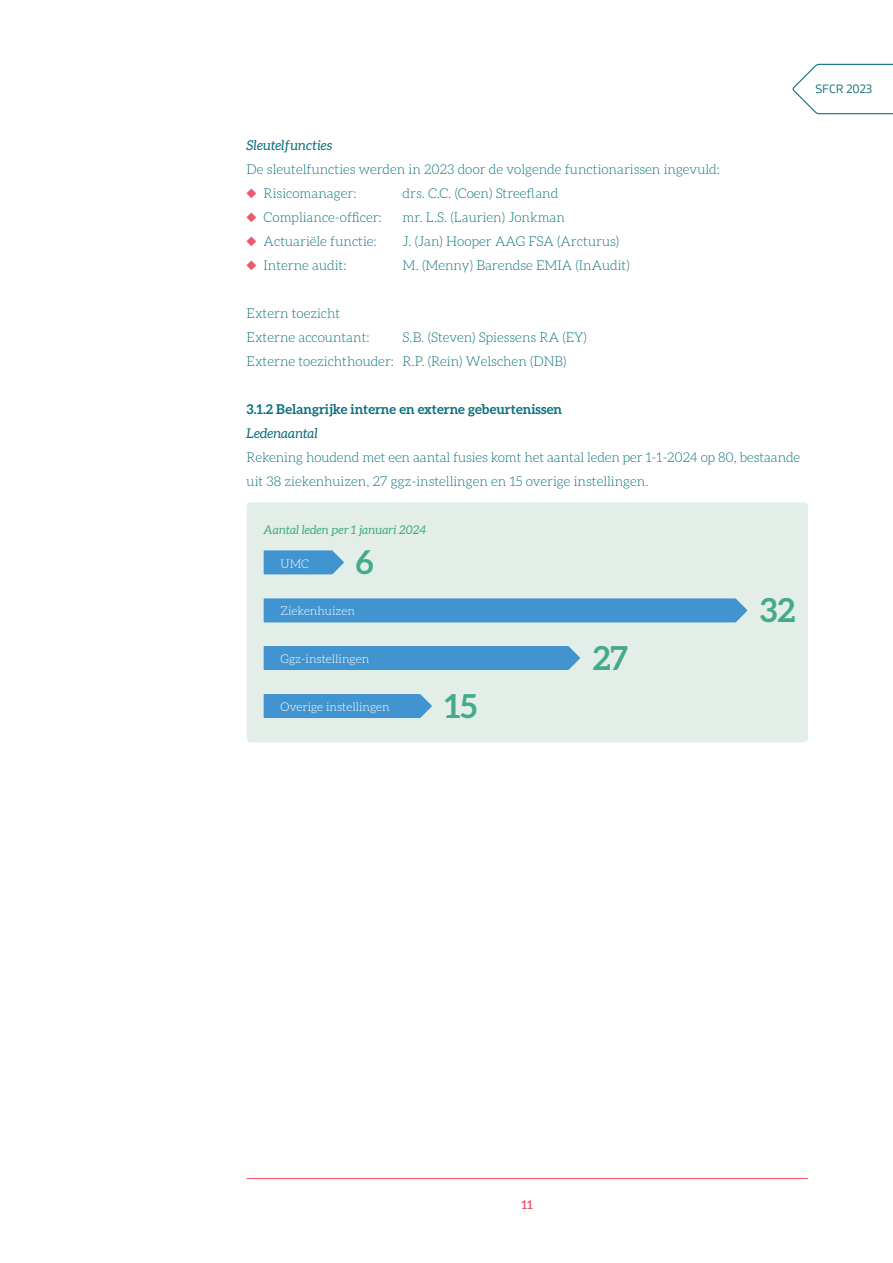
<style>
.page{position:relative;width:893px;height:1263px;background:#fff}
.page>*{position:absolute;margin:0;border:0;box-sizing:border-box;transform-origin:0 0}
.body{font:700 33px "Aleo";color:#43ab87}
.body-2{font:300 13.5px/24px "Aleo";color:#0c707c}
.kopje_body_bold{font:700 13.5px "Aleo";color:#0c707c}
.kopje_italic{font:italic 13.5px "Aleo";color:#0c707c}
.body-3{font:300 12px "Aleo";color:#fff}
.kopje_italic-2{font:italic 12px "Aleo";color:#43ab87}
.t1{font:12px "Gilam";color:#0c707c}
.t2{font:700 12px "Aleo";color:#f0596c}
</style>
<div class="page">
<hr style="left:247px;top:1178px;width:561px;height:1px;background:#f0596c">
<svg style="left:792px;top:63px;width:101px;height:52px"></svg>
<svg style="left:247px;top:189px;width:9px;height:9px"></svg>
<svg style="left:247px;top:213px;width:9px;height:9px"></svg>
<svg style="left:247px;top:237px;width:9px;height:9px"></svg>
<svg style="left:247px;top:261px;width:9px;height:9px"></svg>
<div style="left:247px;top:502px;width:561px;height:240px;background:#e2eee7;border-radius:4px"></div>
<div style="left:264px;top:598px;width:483px;height:24px;background:#4194d0"></div>
<svg style="left:264px;top:550px;width:80px;height:24px;background:#4e9bd1"></svg>
<div style="left:264px;top:646px;width:316px;height:24px;background:#4194d0"></div>
<div style="left:264px;top:694px;width:168px;height:24px;background:#4194d0"></div>
<p class="t1" style="left:815px;top:80px;width:58px">SFCR 2023</p>
<p class="kopje_italic" style="left:247px;top:138px;width:87px">Sleutelfuncties</p>
<p class="body-2" style="left:247px;top:157px;width:475px">De sleutelfuncties werden in 2023 door de volgende functionarissen ingevuld:</p>
<p class="body-2" style="left:264px;top:181px;width:94px">Risicomanager:</p>
<p class="body-2" style="left:403px;top:181px;width:157px">drs. C.C. (Coen) Streefland</p>
<p class="body-2" style="left:264px;top:205px;width:120px">Compliance-officer:</p>
<p class="body-2" style="left:403px;top:205px;width:164px">mr. L.S. (Laurien) Jonkman</p>
<p class="body-2" style="left:264px;top:229px;width:115px">Actuariële functie:</p>
<p class="body-2" style="left:403px;top:229px;width:218px">J. (Jan) Hooper AAG FSA (Arcturus)</p>
<p class="body-2" style="left:264px;top:253px;width:84px">Interne audit:</p>
<p class="body-2" style="left:403px;top:253px;width:229px">M. (Menny) Barendse EMIA (InAudit)</p>
<p class="body-2" style="left:247px;top:301px;width:95px">Extern toezicht</p>
<p class="body-2" style="left:247px;top:325px;width:124px">Externe accountant:</p>
<p class="body-2" style="left:403px;top:325px;width:186px">S.B. (Steven) Spiessens RA (EY)</p>
<p class="body-2" style="left:247px;top:349px;width:321px">Externe toezichthouder: R.P. (Rein) Welschen (DNB)</p>
<p class="kopje_body_bold" style="left:247px;top:401px;width:317px">3.1.2 Belangrijke interne en externe gebeurtenissen</p>
<p class="kopje_italic" style="left:247px;top:426px;width:73px">Ledenaantal</p>
<p class="body-2" style="left:247px;top:445px;width:555px">Rekening houdend met een aantal fusies komt het aantal leden per 1-1-2024 op 80, bestaande uit 38 ziekenhuizen, 27 ggz-instellingen en 15 overige instellingen.</p>
<p class="kopje_italic-2" style="left:264px;top:523px;width:164px">Aantal leden per 1 januari 2024</p>
<p class="body-3" style="left:281px;top:557px;width:30px">UMC</p>
<p class="body" style="left:356px;top:543px;width:19px">6</p>
<p class="body-3" style="left:281px;top:604px;width:76px">Ziekenhuizen</p>
<p class="body-3" style="left:281px;top:652px;width:90px">Ggz-instellingen</p>
<p class="body-3" style="left:281px;top:700px;width:111px">Overige instellingen</p>
<p class="body" style="left:444px;top:687px;width:34px">15</p>
<p class="body" style="left:593px;top:639px;width:37px">27</p>
<p class="body" style="left:760px;top:591px;width:37px">32</p>
<p class="t2" style="left:521px;top:1198px;width:13px">11</p>
</div>
